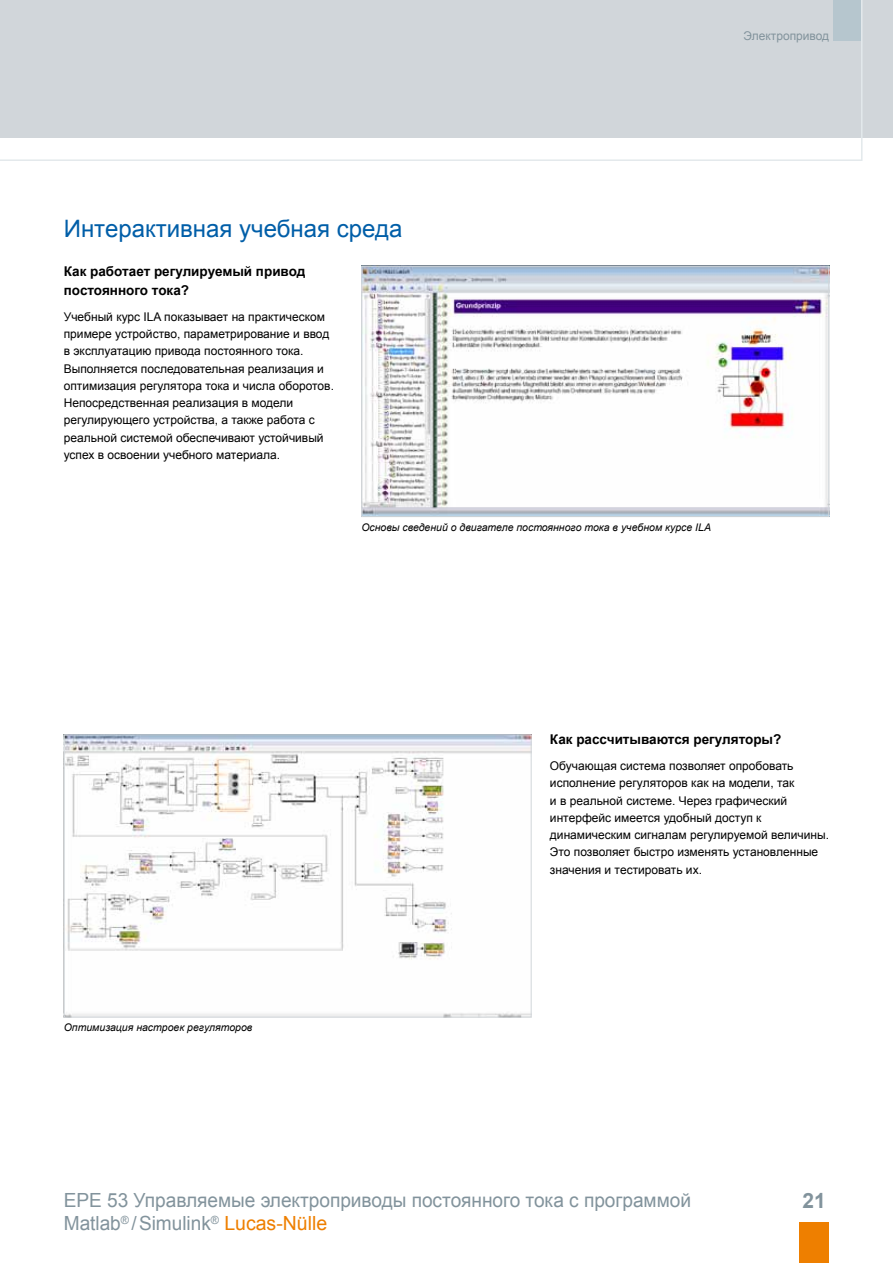
<style>
.page{position:relative;width:893px;height:1263px;background:#fff}
.page>*{position:absolute;margin:0;border:0;box-sizing:border-box;transform-origin:0 0}
.t1{font:24px "Arial";color:#005ea8}
.t2{font:700 21px "Arial";color:#82939c}
.t3{font:19.5px/23.4px "Arial";color:#82939c}
.t4{font:700 13.5px/19.5px "Arial";color:#000}
.t5{font:12px/17.2px "Arial";color:#000}
.t6{font:12px "Arial";color:#82939c}
.t7{font:italic 10.5px "Arial";color:#000}
.s1{color:#ee7f00}
</style>
<div class="page">
<div style="left:0;top:0;width:893px;height:138px;background:#d1d6da"></div>
<svg style="left:0;top:0;width:863px;height:161px"></svg>
<img style="left:363px;top:268px;width:464px;height:247px">
<div style="left:361px;top:266px;width:468px;height:251px;border:1px solid #d1d6da"></div>
<img style="left:66px;top:736px;width:463px;height:279px">
<div style="left:64px;top:734px;width:467px;height:283px;border:1px solid #d1d6da"></div>
<div style="left:799px;top:1222px;width:30px;height:41px;background:#ee7f00"></div>
<p class="t6" style="left:743px;top:28px;width:87px">Электропривод</p>
<h1 class="t1" style="left:64px;top:213px;width:340px">Интерактивная учебная среда</h1>
<p class="t4" style="left:64px;top:262px;width:243px">Как работает регулируемый привод постоянного тока?</p>
<p class="t5" style="left:64px;top:308px;width:272px">Учебный курс ILA показывает на практическом примере устройство, параметрирование и ввод в эксплуатацию привода постоянного тока.<br>Выполняется последовательная реализация и оптимизация регулятора тока и числа оборотов.<br>Непосредственная реализация в модели регулирующего устройства, а также работа с реальной системой обеспечивают устойчивый успех в освоении учебного материала.</p>
<p class="t7" style="left:361px;top:520px;width:351px">Основы сведений о двигателе постоянного тока в учебном курсе ILA</p>
<p class="t7" style="left:64px;top:1020px;width:190px">Оптимизация настроек регуляторов</p>
<p class="t4" style="left:550px;top:730px;width:233px">Как рассчитываются регуляторы?</p>
<p class="t5" style="left:550px;top:757px;width:281px">Обучающая система позволяет опробовать исполнение регуляторов как на модели, так<br>и в реальной системе. Через графический интерфейс имеется удобный доступ к динамическим сигналам регулируемой величины.<br>Это позволяет быстро изменять установленные значения и тестировать их.</p>
<h3 class="t3" style="left:64px;top:1189px;width:629px">EPE 53 Управляемые электроприводы постоянного тока с программой<br>Matlab<sup>®</sup> /Simulink<sup>®</sup> <span class="s1">Lucas-Nülle</span></h3>
<h2 class="t2" style="left:803px;top:1187px;width:25px">21</h2>
</div>
